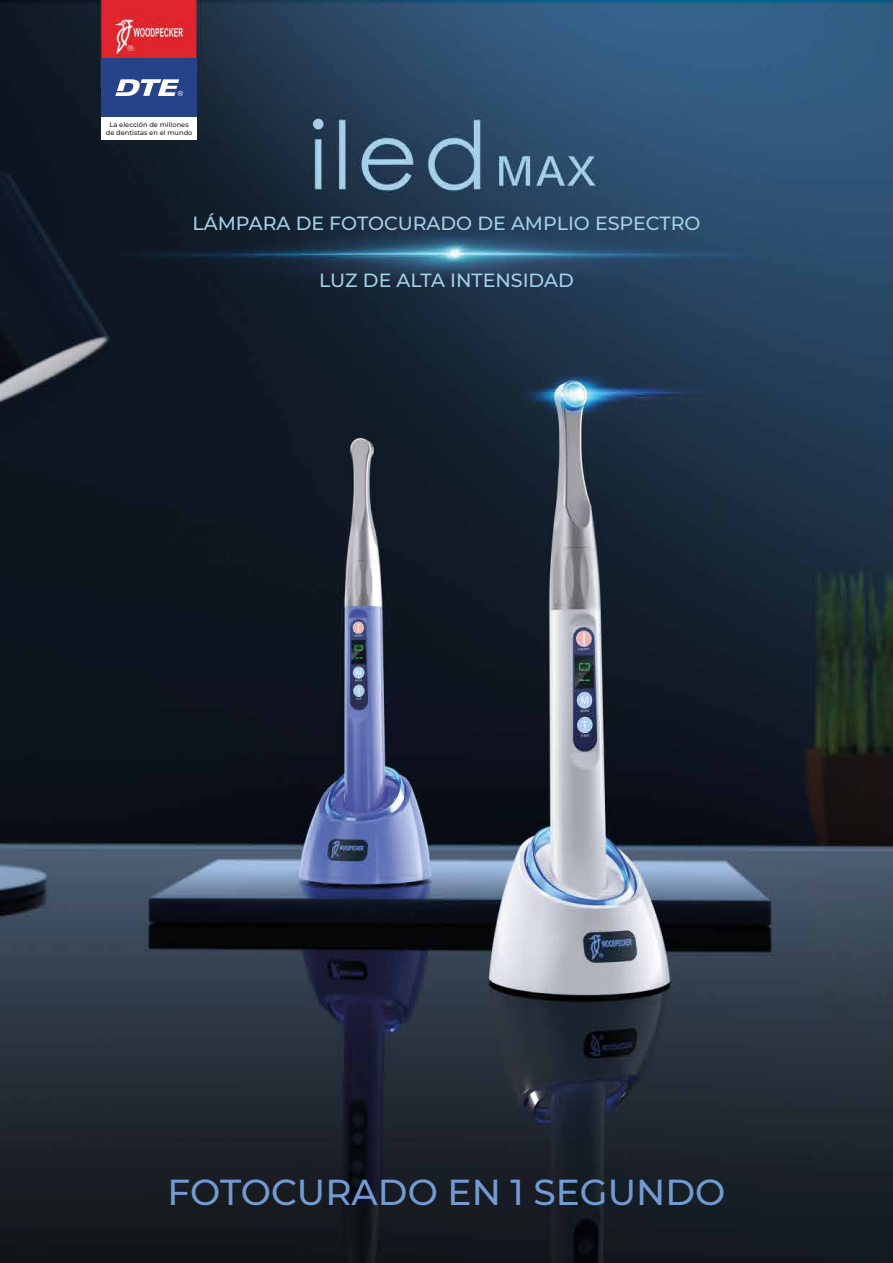
<style>
.page{position:relative;width:893px;height:1263px;background:#fff}
.page>*{position:absolute;margin:0;border:0;box-sizing:border-box;transform-origin:0 0}
.t1{font:500 36px "Montserrat";color:#749bd1}
.t2{font:500 19.05px "Montserrat";color:#a3d0e8}
.t3{font:500 6.75px/7.9px "Montserrat";color:#1d1d1b;text-align:center}
</style>
<div class="page">
<img style="left:0;top:0;width:893px;height:1263px">
<div style="left:101px;top:58px;width:96px;height:59px;background:#264288"></div>
<div style="left:101px;top:117px;width:96px;height:22px;background:#fff"></div>
<svg style="left:115px;top:79px;width:68px;height:17px"></svg>
<p class="t3" style="left:106px;top:120px;width:88px">La elección de millones de dentistas en el mundo</p>
<p class="t2" style="left:192px;top:210px;width:509px">LÁMPARA DE FOTOCURADO DE AMPLIO ESPECTRO</p>
<p class="t2" style="left:319px;top:266px;width:256px">LUZ DE ALTA INTENSIDAD</p>
<h1 class="t1" style="left:168px;top:1167px;width:559px">FOTOCURADO EN 1 SEGUNDO</h1>
</div>
